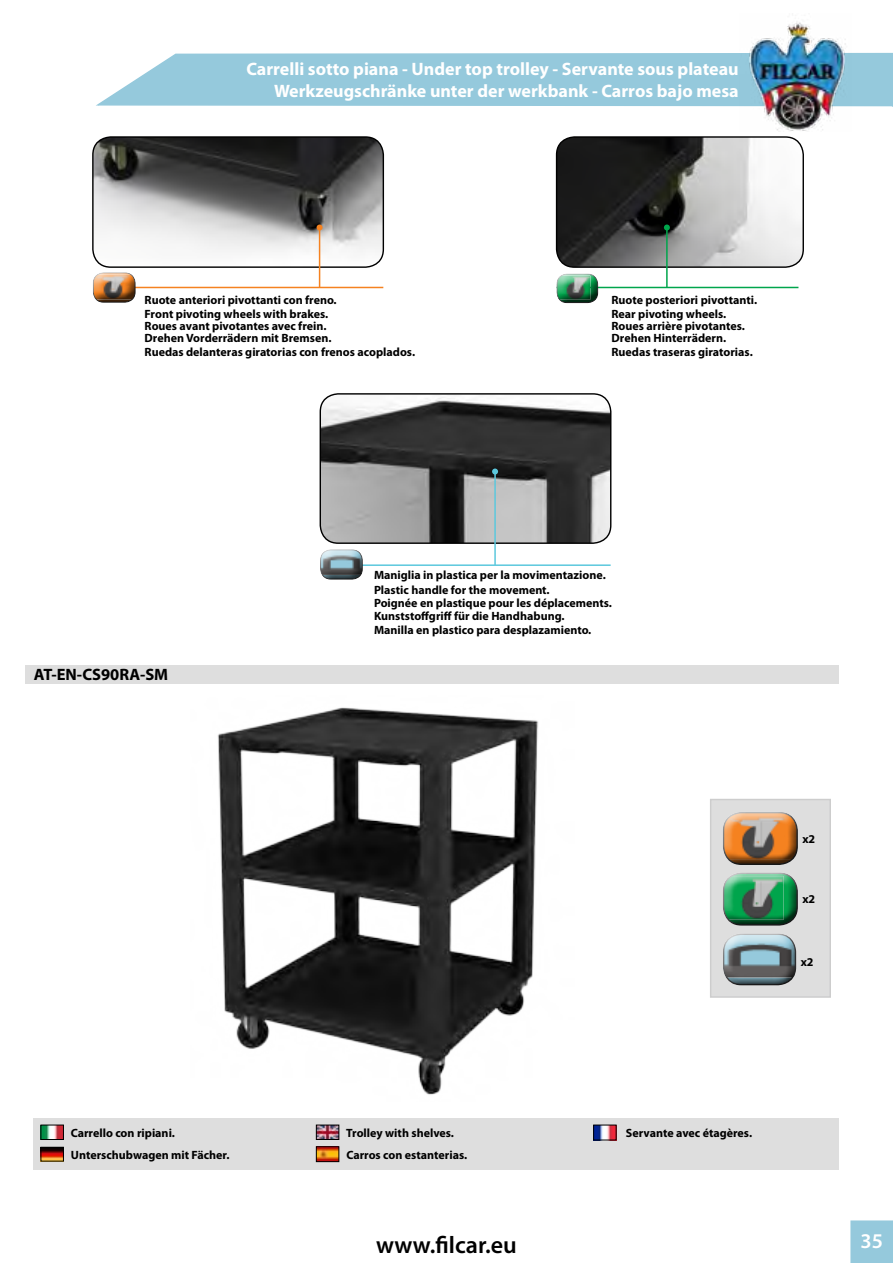
<style>
.page{position:relative;width:893px;height:1263px;background:#fff}
.page>*{position:absolute;margin:0;border:0;box-sizing:border-box;transform-origin:0 0}
.t1{font:600 24px "Myriad Pro";color:#000}
.t2{font:600 21px "Myriad Pro";color:#fff}
.t3{font:700 18px/21.6px "Myriad Pro";color:#fff;text-align:right}
.t4{font:700 16.5px "Myriad Pro";color:#000}
.t5{font:700 12px/13.5px "Myriad Pro";color:#000}
</style>
<div class="page">
<div style="left:850px;top:1220px;width:43px;height:43px;background:#95c9dc"></div>
<img style="left:750px;top:22px;width:96px;height:109px">
<svg style="left:96px;top:52px;width:797px;height:55px;background:#96c3d5"></svg>
<img style="left:217px;top:707px;width:322px;height:388px">
<img style="left:93px;top:137px;width:290px;height:130px">
<div style="left:92px;top:136px;width:292px;height:132px;border:1px solid #000;border-radius:18px"></div>
<img style="left:557px;top:137px;width:246px;height:130px">
<div style="left:556px;top:136px;width:248px;height:132px;border:1px solid #000;border-radius:18px"></div>
<hr style="left:666px;top:227px;width:2px;height:60px;background:#00a54c">
<svg style="left:664px;top:224px;width:6px;height:6px"></svg>
<hr style="left:319px;top:227px;width:1px;height:60px;background:#f58220">
<svg style="left:317px;top:224px;width:6px;height:6px"></svg>
<hr style="left:557px;top:287px;width:241px;height:1px;background:#00a54c">
<hr style="left:130px;top:287px;width:253px;height:1px;background:#f58220">
<div style="left:82px;top:263px;width:60px;height:41px;background:#fff;opacity:.75"></div>
<div style="left:86px;top:270px;width:61px;height:35px;background:#000;opacity:.75"></div>
<div style="left:545px;top:265px;width:60px;height:40px;background:#fff;opacity:.75"></div>
<div style="left:550px;top:271px;width:59px;height:34px;background:#000;opacity:.75"></div>
<img style="left:320px;top:394px;width:291px;height:149px">
<div style="left:320px;top:393px;width:291px;height:151px;border:1px solid #000;border-radius:18px"></div>
<hr style="left:494px;top:471px;width:2px;height:94px;background:#5cc8dd">
<svg style="left:492px;top:468px;width:6px;height:6px"></svg>
<hr style="left:357px;top:564px;width:254px;height:2px;background:#5cc8dd">
<div style="left:309px;top:540px;width:61px;height:40px;background:#fff;opacity:.75"></div>
<div style="left:314px;top:547px;width:60px;height:33px;background:#000;opacity:.75"></div>
<div style="left:34px;top:1118px;width:805px;height:51px;background:#dedede"></div>
<div style="left:25px;top:665px;width:813px;height:18px;background:#dedede"></div>
<img style="left:43px;top:1127px;width:19px;height:11px">
<div style="left:41px;top:1125px;width:23px;height:15px;border:1px solid #000"></div>
<img style="left:318px;top:1127px;width:19px;height:11px">
<div style="left:316px;top:1125px;width:23px;height:15px;border:1px solid #000"></div>
<img style="left:595px;top:1127px;width:19px;height:11px">
<img style="left:43px;top:1149px;width:19px;height:10px">
<div style="left:41px;top:1147px;width:23px;height:14px;border:1px solid #000"></div>
<img style="left:318px;top:1148px;width:19px;height:12px">
<div style="left:316px;top:1146px;width:23px;height:16px;border:1px solid #000"></div>
<div style="left:711px;top:799px;width:119px;height:198px;background:#dedede"></div>
<div style="left:712px;top:862px;width:91px;height:61px;background:#fff;opacity:.75"></div>
<div style="left:717px;top:874px;width:92px;height:54px;background:#000;opacity:.75"></div>
<div style="left:712px;top:924px;width:90px;height:59px;background:#fff;opacity:.75"></div>
<div style="left:717px;top:935px;width:90px;height:51px;background:#000;opacity:.75"></div>
<div style="left:712px;top:802px;width:91px;height:61px;background:#fff;opacity:.75"></div>
<div style="left:717px;top:814px;width:92px;height:54px;background:#000;opacity:.75"></div>
<h3 class="t3" style="left:246px;top:58px;width:494px">Carrelli sotto piana - Under top trolley - Servante sous plateau<br>Werkzeugschränke unter der werkbank - Carros bajo mesa</h3>
<p class="t5" style="left:145px;top:292px;width:194px">Ruote anteriori pivottanti con freno.</p>
<p class="t5" style="left:611px;top:292px;width:147px">Ruote posteriori pivottanti.</p>
<p class="t5" style="left:145px;top:306px;width:185px">Front pivoting wheels with brakes.</p>
<p class="t5" style="left:611px;top:306px;width:116px">Rear pivoting wheels.</p>
<p class="t5" style="left:145px;top:319px;width:184px">Roues avant pivotantes avec frein.</p>
<p class="t5" style="left:611px;top:319px;width:135px">Roues arrière pivotantes.</p>
<p class="t5" style="left:145px;top:331px;width:188px">Drehen Vorderrädern mit Bremsen.</p>
<p class="t5" style="left:611px;top:331px;width:116px">Drehen Hinterrädern.</p>
<p class="t5" style="left:145px;top:344px;width:272px">Ruedas delanteras giratorias con frenos acoplados.</p>
<p class="t5" style="left:611px;top:344px;width:143px">Ruedas traseras giratorias.</p>
<h3 class="t4" style="left:34px;top:664px;width:136px">AT-EN-CS90RA-SM</h3>
<p class="t5" style="left:374px;top:568px;width:239px">Maniglia in plastica per la movimentazione.<br>Plastic handle for the movement.<br>Poignée en plastique pour les déplacements.<br>Kunststoffgriff für die Handhabung.<br>Manilla en plastico para desplazamiento.</p>
<p class="t5" style="left:802px;top:832px;width:14px">x2</p>
<p class="t5" style="left:802px;top:892px;width:14px">x2</p>
<p class="t5" style="left:801px;top:955px;width:14px">x2</p>
<p class="t5" style="left:71px;top:1121px;width:160px;line-height:21.9px">Carrello con ripiani.<br>Unterschubwagen mit Fächer.</p>
<p class="t5" style="left:346px;top:1121px;width:122px;line-height:21.9px">Trolley with shelves.<br>Carros con estanterias.</p>
<p class="t5" style="left:626px;top:1125px;width:128px">Servante avec étagères.</p>
<h1 class="t1" style="left:376px;top:1230px;width:142px">www.filcar.eu</h1>
<h2 class="t2" style="left:860px;top:1228px;width:24px">35</h2>
</div>
